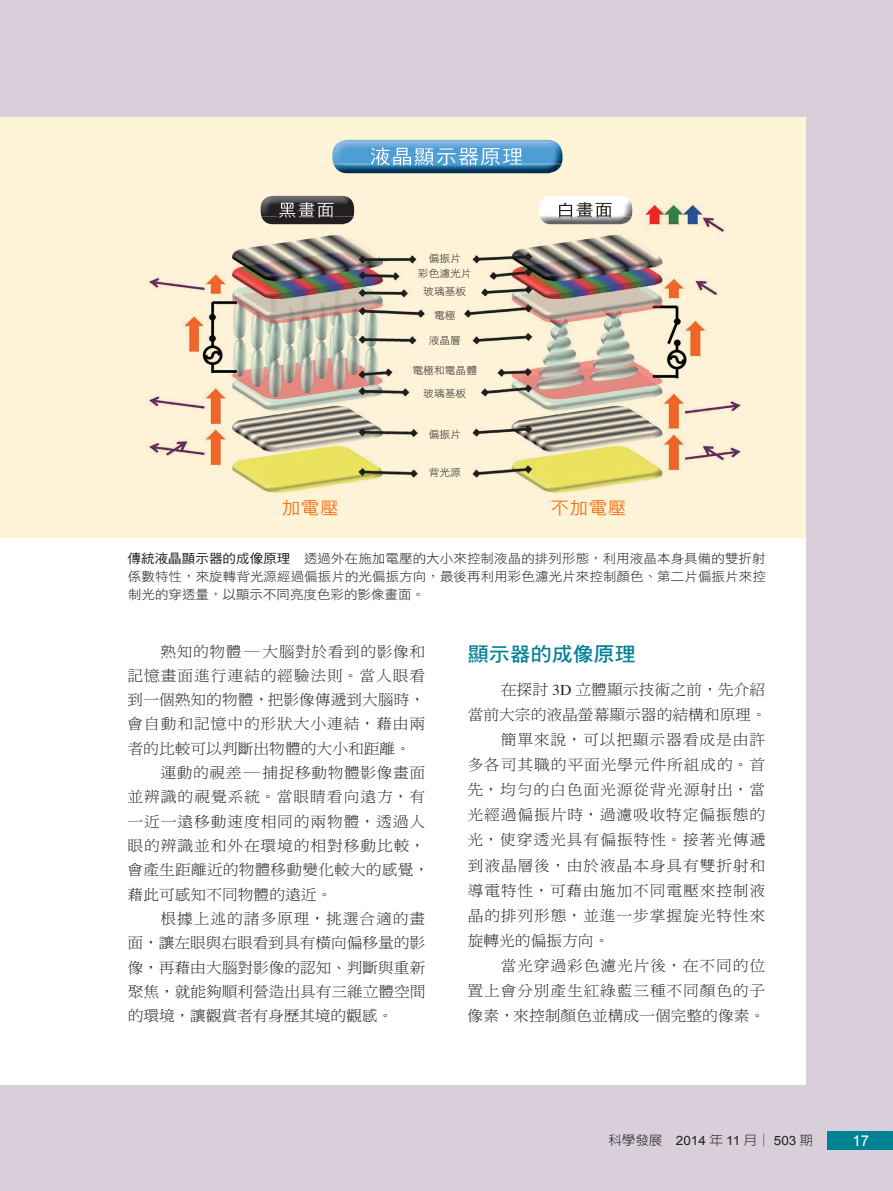
<style>
.page{position:relative;width:893px;height:1191px;background:#d8cfdb}
.page>*{position:absolute;margin:0;border:0;box-sizing:border-box;transform-origin:0 0}
.t1{font:19.95px "DF Hei Std W7";color:#008194;scale:1.05 1}
.t2{font:17.1px "DF Hei Std W5";letter-spacing:.06em;color:#f47921;scale:1.05 1}
.t3{font:15px "DF Ming Std W3";letter-spacing:.055em;color:#231f20;scale:1.05 1}
.t4{font:15px "DF Ming Std W3";color:#231f20;scale:1.05 1}
.t5{font:15px "DF Ming Std W3";letter-spacing:-.005em;color:#231f20;scale:1.05 1}
.t6{font:15px "DF Ming Std W3";letter-spacing:.035em;color:#231f20;scale:1.05 1}
.t7{font:15px "DF Ming Std W3";letter-spacing:.01em;color:#231f20;scale:1.05 1}
.t8{font:15px "DF Ming Std W3";letter-spacing:-.01em;color:#231f20;scale:1.05 1}
.t9{font:15px "DF Ming Std W3";letter-spacing:.005em;color:#231f20;scale:1.05 1}
.t10{font:15px "Arial";color:#fff}
.t11{font:12.9px/18px "DF Hei Std W3";letter-spacing:.005em;color:#231f20;text-align:justify;scale:1.05 1}
.t12{font:12.9px "Arial";color:#231f20;scale:1.05 1}
.t13{font:10.2px/15.3px "DF Hei Std W3";color:#231f20;text-align:center;scale:1.05 1}
.s1{font-family:"DF Hei Std W5"}
.s2{font-family:"Times"}
.s3{font-family:"AR New Hei B5";font-weight:300}
</style>
<div class="page">
<div style="left:0;top:118px;width:805px;height:966px;background:#fff"></div>
<div style="left:828px;top:1131px;width:65px;height:18px;background:#008194"></div>
<div style="left:0;top:118px;width:805px;height:420px;background:#fef4d8"></div>
<img style="left:147px;top:173px;width:595px;height:321px">
<img style="left:338px;top:140px;width:219px;height:3px">
<img style="left:332px;top:143px;width:230px;height:30px">
<img style="left:371px;top:164px;width:151px;height:2px">
<img style="left:371px;top:147px;width:151px;height:17px">
<img style="left:261px;top:196px;width:93px;height:28px">
<img style="left:279px;top:216px;width:55px;height:2px">
<img style="left:279px;top:202px;width:55px;height:14px">
<img style="left:539px;top:196px;width:93px;height:28px">
<img style="left:577px;top:202px;width:16px;height:1px">
<img style="left:611px;top:203px;width:1px;height:13px">
<svg style="left:559px;top:203px;width:52px;height:15px"></svg>
<p class="t13" style="left:418px;top:251px;width:53px">偏振片<br>彩色濾光片</p>
<p class="t13" style="left:423px;top:284px;width:42px">玻璃基板</p>
<p class="t13" style="left:434px;top:307px;width:22px">電極</p>
<p class="t13" style="left:429px;top:332px;width:32px">液晶層</p>
<p class="t13" style="left:413px;top:362px;width:63px">電極和電晶體</p>
<p class="t13" style="left:423px;top:386px;width:42px">玻璃基板</p>
<p class="t13" style="left:429px;top:427px;width:32px">偏振片</p>
<p class="t13" style="left:429px;top:465px;width:32px">背光源</p>
<p class="t2" style="left:282px;top:499px;width:55px">加電壓</p>
<p class="t2" style="left:551px;top:499px;width:73px">不加電壓</p>
<p class="t11" style="left:128px;top:549px;width:609px"><span class="s1">傳統液晶顯示器的成像原理</span> 透過外在施加電壓的大小來控制液晶的排列形態，利用液晶本身具備的雙折射係數特性，來旋轉背光源經過偏振片的光偏振方向，最後再利用彩色濾光片來控制顏色、第二片偏振片來控制光的穿透量，以顯示不同亮度色彩的影像畫面。</p>
<p class="t6" style="left:161px;top:643px;width:254px">熟知的物體─大腦對於看到的影像和</p>
<p class="t3" style="left:128px;top:667px;width:285px">記憶畫面進行連結的經驗法則。當人眼看</p>
<p class="t4" style="left:128px;top:691px;width:285px">到一個熟知的物體，把影像傳遞到大腦時，</p>
<p class="t3" style="left:128px;top:716px;width:285px">會自動和記憶中的形狀大小連結，藉由兩</p>
<p class="t4" style="left:128px;top:740px;width:272px">者的比較可以判斷出物體的大小和距離。</p>
<p class="t6" style="left:161px;top:764px;width:254px">運動的視差─捕捉移動物體影像畫面</p>
<p class="t3" style="left:128px;top:789px;width:285px">並辨識的視覺系統。當眼睛看向遠方，有</p>
<p class="t3" style="left:128px;top:813px;width:285px">一近一遠移動速度相同的兩物體，透過人</p>
<p class="t3" style="left:128px;top:837px;width:285px">眼的辨識並和外在環境的相對移動比較，</p>
<p class="t7" style="left:128px;top:861px;width:289px">會產生距離近的物體移動變化較大的感覺，</p>
<p class="t4" style="left:128px;top:886px;width:196px">藉此可感知不同物體的遠近。</p>
<p class="t3" style="left:161px;top:910px;width:254px">根據上述的諸多原理，挑選合適的畫</p>
<p class="t5" style="left:128px;top:934px;width:285px">面，讓左眼與右眼看到具有橫向偏移量的影</p>
<p class="t5" style="left:128px;top:959px;width:285px">像，再藉由大腦對影像的認知、判斷與重新</p>
<p class="t5" style="left:128px;top:983px;width:285px">聚焦，就能夠順利營造出具有三維立體空間</p>
<p class="t8" style="left:128px;top:1007px;width:254px">的環境，讓觀賞者有身歷其境的觀感。</p>
<h1 class="t1" style="left:468px;top:643px;width:161px">顯示器的成像原理</h1>
<p class="t9" style="left:501px;top:681px;width:253px">在探討 <span class="s2">3D</span> 立體顯示技術之前，先介紹</p>
<p class="t4" style="left:468px;top:706px;width:286px">當前大宗的液晶螢幕顯示器的結構和原理。</p>
<p class="t3" style="left:501px;top:731px;width:253px">簡單來說，可以把顯示器看成是由許</p>
<p class="t3" style="left:468px;top:756px;width:285px">多各司其職的平面光學元件所組成的。首</p>
<p class="t3" style="left:468px;top:781px;width:285px">先，均勻的白色面光源從背光源射出，當</p>
<p class="t3" style="left:468px;top:807px;width:285px">光經過偏振片時，過濾吸收特定偏振態的</p>
<p class="t3" style="left:468px;top:832px;width:285px">光，使穿透光具有偏振特性。接著光傳遞</p>
<p class="t3" style="left:468px;top:857px;width:285px">到液晶層後，由於液晶本身具有雙折射和</p>
<p class="t3" style="left:468px;top:882px;width:285px">導電特性，可藉由施加不同電壓來控制液</p>
<p class="t3" style="left:468px;top:907px;width:285px">晶的排列形態，並進一步掌握旋光特性來</p>
<p class="t4" style="left:468px;top:932px;width:136px">旋轉光的偏振方向。</p>
<p class="t3" style="left:501px;top:957px;width:253px">當光穿過彩色濾光片後，在不同的位</p>
<p class="t3" style="left:468px;top:982px;width:285px">置上會分別產生紅綠藍三種不同顏色的子</p>
<p class="t4" style="left:468px;top:1007px;width:285px">像素，來控制顏色並構成一個完整的像素。</p>
<p class="t12" style="left:608px;top:1132px;width:197px"><span class="s3">科學發展</span> 2014 <span class="s3">年</span> 11 <span class="s3">月│</span> 503 <span class="s3">期</span></p>
<p class="t10" style="left:852px;top:1131px;width:18px">17</p>
</div>
